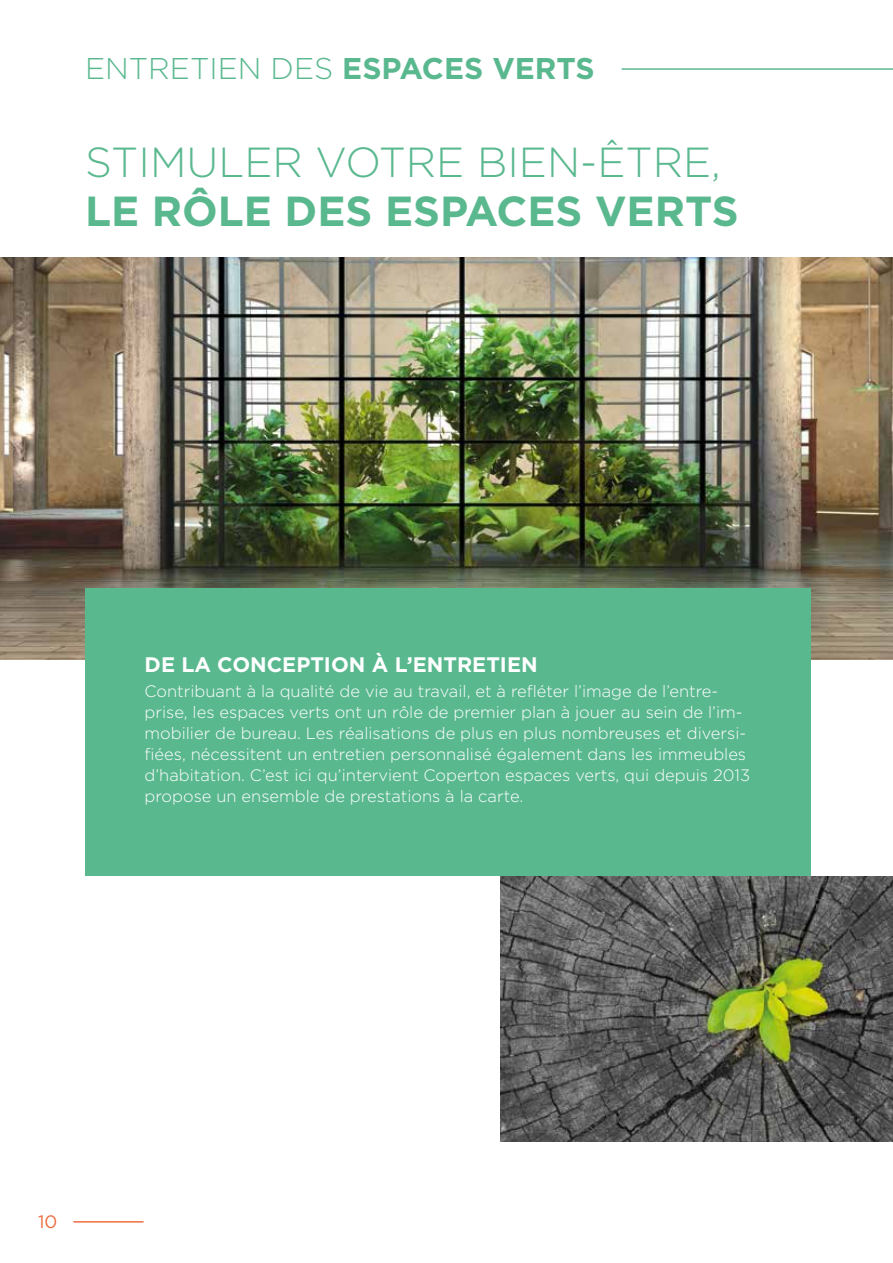
<style>
.page{position:relative;width:893px;height:1263px;background:#fff}
.page>*{position:absolute;margin:0;border:0;box-sizing:border-box;transform-origin:0 0}
.t1{font:300 42px "Gotham";color:#5ab88f}
.t2{font:700 42px "Gotham";color:#5ab88f}
.t3{font:300 30px "Gotham";color:#5ab88f}
.t4{font:700 21px "Gotham";color:#fff}
.t5{font:18px "Gotham";color:#ed6d41}
.t6{font:300 16.5px/21px "Gotham";color:#fff}
.s1{font-weight:700}
</style>
<div class="page">
<hr style="left:73px;top:1221px;width:70px;height:1px;background:#ed6d41">
<img style="left:0;top:257px;width:893px;height:402px">
<hr style="left:622px;top:68px;width:271px;height:2px;background:#5ab88f">
<div style="left:85px;top:589px;width:725px;height:287px;background:#5ab88f"></div>
<img style="left:501px;top:876px;width:392px;height:266px">
<h2 class="t3" style="left:85px;top:52px;width:511px">ENTRETIEN DES <span class="s1">ESPACES VERTS</span></h2>
<h1 class="t1" style="left:85px;top:139px;width:637px">STIMULER VOTRE BIEN-ÊTRE,</h1>
<h1 class="t2" style="left:85px;top:187px;width:655px">LE RÔLE DES ESPACES VERTS</h1>
<p class="t4" style="left:145px;top:652px;width:395px">DE LA CONCEPTION À L’ENTRETIEN</p>
<p class="t6" style="left:145px;top:681px;width:607px">Contribuant à la qualité de vie au travail, et à refléter l’image de l’entre&shy;prise, les espaces verts ont un rôle de premier plan à jouer au sein de l’im&shy;mobilier de bureau. Les réalisations de plus en plus nombreuses et diversi&shy;fiées, nécessitent un entretien personnalisé également dans les immeubles d’habitation. C’est ici qu’intervient Coperton espaces verts, qui depuis 2013 propose un ensemble de prestations à la carte.</p>
<p class="t5" style="left:38px;top:1212px;width:21px">10</p>
</div>
